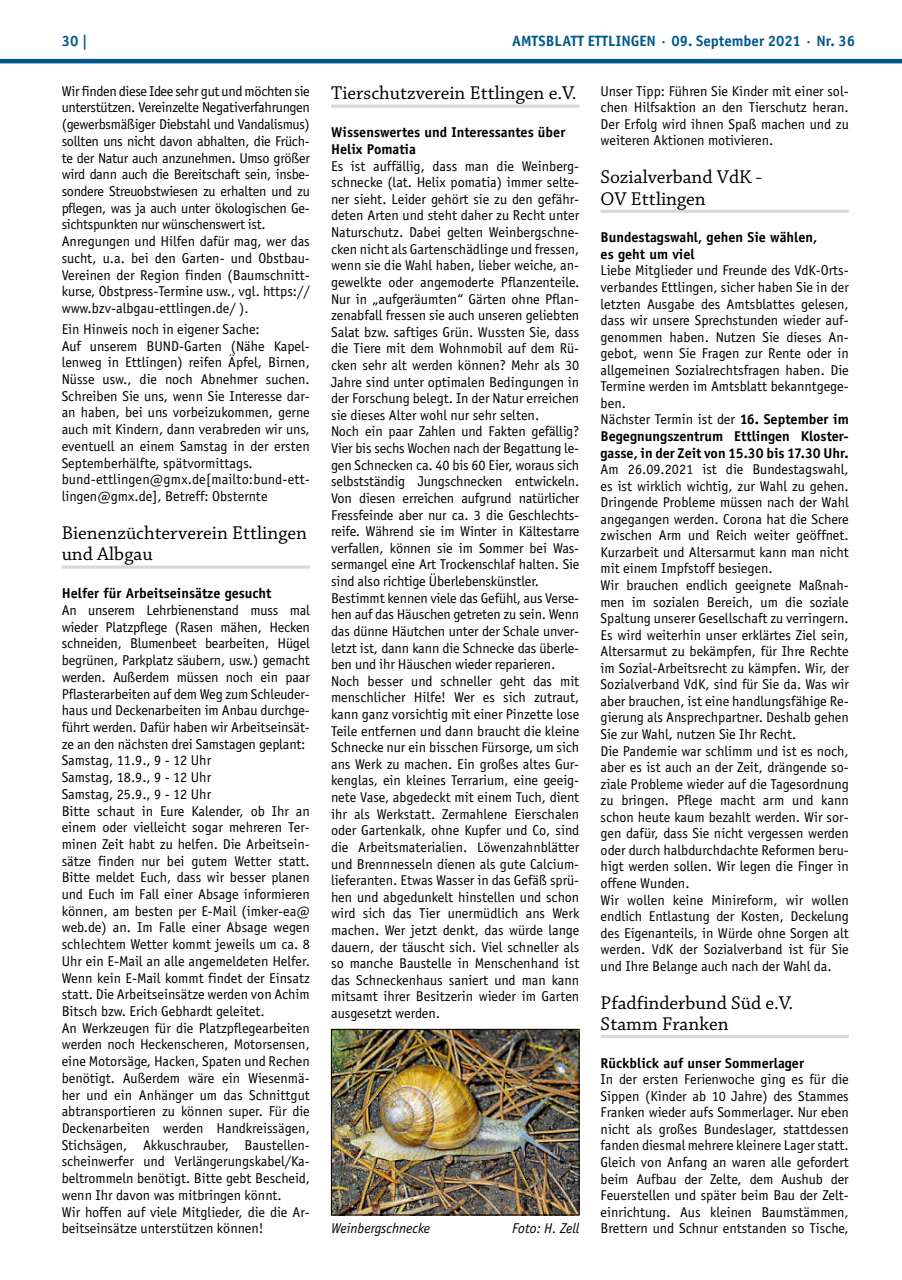
<style>
.page{position:relative;width:902px;height:1280px;background:#fff}
.page>*{position:absolute;margin:0;border:0;box-sizing:border-box;transform-origin:0 0}
.t1{font:19.5px/21px "Chaparral Pro";color:#000}
.t2{font:700 15px "Officina Sans";color:#00588b}
.t3{font:14.25px/16.6px "Officina Sans";color:#000}
.t4{font:14.25px/16.6px "Officina Sans";letter-spacing:-.02em;color:#000}
.t5{font:700 14.25px/16.6px "Officina Sans";color:#000}
.t6{font:italic 14.25px "Officina Sans";color:#000}
.s1{font-weight:700}
</style>
<div class="page">
<hr style="left:0;top:59px;width:901px;height:4px;background:#00588b">
<hr style="left:62px;top:565px;width:248px;height:4px;background:#e0e0e1">
<hr style="left:331px;top:105px;width:248px;height:3px;background:#d8d8d9">
<img style="left:333px;top:1031px;width:244px;height:182px">
<div style="left:331px;top:1029px;width:248px;height:186px;border:1px solid #000"></div>
<hr style="left:600px;top:210px;width:248px;height:3px;background:#d8d8d9">
<hr style="left:600px;top:1035px;width:248px;height:3px;background:#d8d8d9">
<p class="t2" style="left:62px;top:32px;width:28px">30 |</p>
<p class="t2" style="left:512px;top:32px;width:344px">AMTSBLATT ETTLINGEN · 09. September 2021 · Nr. 36</p>
<p class="t4" style="left:62px;top:83px;width:250px">Wir finden diese Idee sehr gut und möchten sie unterstützen. Vereinzelte Negativerfahrungen (gewerbsmäßiger Diebstahl und Vandalismus) sollten uns nicht davon abhalten, die Früch&shy;te der Natur auch anzunehmen. Umso größer wird dann auch die Bereitschaft sein, insbe&shy;sondere Streuobstwiesen zu erhalten und zu pflegen, was ja auch unter ökologischen Ge&shy;sichtspunkten nur wünschenswert ist.<br>Anregungen und Hilfen dafür mag, wer das sucht, u.a. bei den Garten- und Obstbau-Vereinen der Region finden (Baumschnitt&shy;kurse, Obstpress-Termine usw., vgl. https:// www.bzv-albgau-ettlingen.de/ ).</p>
<p class="t3" style="left:62px;top:321px;width:250px">Ein Hinweis noch in eigener Sache:<br>Auf unserem BUND-Garten (Nähe Kapel&shy;lenweg in Ettlingen) reifen Äpfel, Birnen, Nüsse usw., die noch Abnehmer suchen.<br>Schreiben Sie uns, wenn Sie Interesse dar&shy;an haben, bei uns vorbeizukommen, gerne auch mit Kindern, dann verabreden wir uns, eventuell an einem Samstag in der ersten Septemberhälfte, spätvormittags. bund-ettlingen@gmx.de[mailto:bund-ett&shy;lingen@gmx.de], Betreff: Obsternte</p>
<h1 class="t1" style="left:62px;top:523px;width:247px">Bienenzüchterverein Ettlingen und Albgau</h1>
<p class="t5" style="left:62px;top:585px;width:211px">Helfer für Arbeitseinsätze gesucht</p>
<p class="t3" style="left:62px;top:602px;width:250px">An unserem Lehrbienenstand muss mal wieder Platzpflege (Rasen mähen, Hecken schneiden, Blumenbeet bearbeiten, Hügel begrünen, Parkplatz säubern, usw.) gemacht werden. Außerdem müssen noch ein paar Pflasterarbeiten auf dem Weg zum Schleuder&shy;haus und Deckenarbeiten im Anbau durchge&shy;führt werden. Dafür haben wir Arbeitseinsät&shy;ze an den nächsten drei Samstagen geplant:<br>Samstag, 11.9., 9 - 12 Uhr<br>Samstag, 18.9., 9 - 12 Uhr<br>Samstag, 25.9., 9 - 12 Uhr<br>Bitte schaut in Eure Kalender, ob Ihr an einem oder vielleicht sogar mehreren Ter&shy;minen Zeit habt zu helfen. Die Arbeitsein&shy;sätze finden nur bei gutem Wetter statt.<br>Bitte meldet Euch, dass wir besser planen und Euch im Fall einer Absage informieren können, am besten per E-Mail (imker-ea@ web.de) an. Im Falle einer Absage wegen schlechtem Wetter kommt jeweils um ca. 8<br>Uhr ein E-Mail an alle angemeldeten Helfer.<br>Wenn kein E-Mail kommt findet der Einsatz statt. Die Arbeitseinsätze werden von Achim Bitsch bzw. Erich Gebhardt geleitet.<br>An Werkzeugen für die Platzpflegearbeiten werden noch Heckenscheren, Motorsensen, eine Motorsäge, Hacken, Spaten und Rechen benötigt. Außerdem wäre ein Wiesenmä&shy;her und ein Anhänger um das Schnittgut abtransportieren zu können super. Für die Deckenarbeiten werden Handkreissägen, Stichsägen, Akkuschrauber, Baustellen&shy;scheinwerfer und Verlängerungskabel/Ka&shy;beltrommeln benötigt. Bitte gebt Bescheid, wenn Ihr davon was mitbringen könnt.<br>Wir hoffen auf viele Mitglieder, die die Ar&shy;beitseinsätze unterstützen können!</p>
<p class="t3" style="left:600px;top:83px;width:250px;text-align:justify">Unser Tipp: Führen Sie Kinder mit einer sol&shy;chen Hilfsaktion an den Tierschutz heran.<br>Der Erfolg wird ihnen Spaß machen und zu weiteren Aktionen motivieren.</p>
<h1 class="t1" style="left:600px;top:168px;width:163px">Sozialverband VdK -<br>OV Ettlingen</h1>
<p class="t5" style="left:600px;top:229px;width:218px">Bundestagswahl, gehen Sie wählen, es geht um viel</p>
<p class="t3" style="left:600px;top:262px;width:250px">Liebe Mitglieder und Freunde des VdK-Orts&shy;verbandes Ettlingen, sicher haben Sie in der letzten Ausgabe des Amtsblattes gelesen, dass wir unsere Sprechstunden wieder auf&shy;genommen haben. Nutzen Sie dieses An&shy;gebot, wenn Sie Fragen zur Rente oder in allgemeinen Sozialrechtsfragen haben. Die Termine werden im Amtsblatt bekanntgege&shy;ben.<br>Nächster Termin ist der <span class="s1">16. September im Begegnungszentrum Ettlingen Kloster&shy;gasse, in der Zeit von 15.30 bis 17.30 Uhr.</span></p>
<p class="t3" style="left:600px;top:461px;width:250px">Am 26.09.2021 ist die Bundestagswahl, es ist wirklich wichtig, zur Wahl zu gehen.<br>Dringende Probleme müssen nach der Wahl angegangen werden. Corona hat die Schere zwischen Arm und Reich weiter geöffnet.<br>Kurzarbeit und Altersarmut kann man nicht mit einem Impfstoff besiegen.<br>Wir brauchen endlich geeignete Maßnah&shy;men im sozialen Bereich, um die soziale Spaltung unserer Gesellschaft zu verringern.<br>Es wird weiterhin unser erklärtes Ziel sein, Altersarmut zu bekämpfen, für Ihre Rechte im Sozial-Arbeitsrecht zu kämpfen. Wir, der Sozialverband VdK, sind für Sie da. Was wir aber brauchen, ist eine handlungsfähige Re&shy;gierung als Ansprechpartner. Deshalb gehen Sie zur Wahl, nutzen Sie Ihr Recht.<br>Die Pandemie war schlimm und ist es noch, aber es ist auch an der Zeit, drängende so&shy;ziale Probleme wieder auf die Tagesordnung zu bringen. Pflege macht arm und kann schon heute kaum bezahlt werden. Wir sor&shy;gen dafür, dass Sie nicht vergessen werden oder durch halbdurchdachte Reformen beru&shy;higt werden sollen. Wir legen die Finger in offene Wunden.<br>Wir wollen keine Minireform, wir wollen endlich Entlastung der Kosten, Deckelung des Eigenanteils, in Würde ohne Sorgen alt werden. VdK der Sozialverband ist für Sie und Ihre Belange auch nach der Wahl da.</p>
<h1 class="t1" style="left:600px;top:993px;width:194px">Pfadfinderbund Süd e.V.<br>Stamm Franken</h1>
<p class="t5" style="left:600px;top:1054px;width:205px">Rückblick auf unser Sommerlager</p>
<p class="t3" style="left:600px;top:1071px;width:250px;text-align:justify">In der ersten Ferienwoche ging es für die Sippen (Kinder ab 10 Jahre) des Stammes Franken wieder aufs Sommerlager. Nur eben nicht als großes Bundeslager, stattdessen fanden diesmal mehrere kleinere Lager statt.<br>Gleich von Anfang an waren alle gefordert beim Aufbau der Zelte, dem Aushub der Feuerstellen und später beim Bau der Zelt&shy;einrichtung. Aus kleinen Baumstämmen, Brettern und Schnur entstanden so Tische,</p>
<h1 class="t1" style="left:331px;top:84px;width:247px">Tierschutzverein Ettlingen e.V.</h1>
<p class="t5" style="left:331px;top:124px;width:236px">Wissenswertes und Interessantes über<br>Helix Pomatia</p>
<p class="t3" style="left:331px;top:157px;width:250px">Es ist auffällig, dass man die Weinberg&shy;schnecke (lat. Helix pomatia) immer selte&shy;ner sieht. Leider gehört sie zu den gefähr&shy;deten Arten und steht daher zu Recht unter Naturschutz. Dabei gelten Weinbergschne&shy;cken nicht als Gartenschädlinge und fressen, wenn sie die Wahl haben, lieber weiche, an&shy;gewelkte oder angemoderte Pflanzenteile.<br>Nur in „aufgeräumten“ Gärten ohne Pflan&shy;zenabfall fressen sie auch unseren geliebten Salat bzw. saftiges Grün. Wussten Sie, dass die Tiere mit dem Wohnmobil auf dem Rü&shy;cken sehr alt werden können? Mehr als 30<br>Jahre sind unter optimalen Bedingungen in der Forschung belegt. In der Natur erreichen sie dieses Alter wohl nur sehr selten.<br>Noch ein paar Zahlen und Fakten gefällig?<br>Vier bis sechs Wochen nach der Begattung le&shy;gen Schnecken ca. 40 bis 60 Eier, woraus sich selbstständig Jungschnecken entwickeln.<br>Von diesen erreichen aufgrund natürlicher Fressfeinde aber nur ca. 3 die Geschlechts&shy;reife. Während sie im Winter in Kältestarre verfallen, können sie im Sommer bei Was&shy;sermangel eine Art Trockenschlaf halten. Sie sind also richtige Überlebenskünstler.<br>Bestimmt kennen viele das Gefühl, aus Verse&shy;hen auf das Häuschen getreten zu sein. Wenn das dünne Häutchen unter der Schale unver&shy;letzt ist, dann kann die Schnecke das überle&shy;ben und ihr Häuschen wieder reparieren.<br>Noch besser und schneller geht das mit menschlicher Hilfe! Wer es sich zutraut, kann ganz vorsichtig mit einer Pinzette lose Teile entfernen und dann braucht die kleine Schnecke nur ein bisschen Fürsorge, um sich ans Werk zu machen. Ein großes altes Gur&shy;kenglas, ein kleines Terrarium, eine geeig&shy;nete Vase, abgedeckt mit einem Tuch, dient ihr als Werkstatt. Zermahlene Eierschalen oder Gartenkalk, ohne Kupfer und Co, sind die Arbeitsmaterialien. Löwenzahnblätter und Brennnesseln dienen als gute Calcium&shy;lieferanten. Etwas Wasser in das Gefäß sprü&shy;hen und abgedunkelt hinstellen und schon wird sich das Tier unermüdlich ans Werk machen. Wer jetzt denkt, das würde lange dauern, der täuscht sich. Viel schneller als so manche Baustelle in Menschenhand ist das Schneckenhaus saniert und man kann mitsamt ihrer Besitzerin wieder im Garten ausgesetzt werden.</p>
<p class="t6" style="left:331px;top:1220px;width:100px">Weinbergschnecke</p>
<p class="t6" style="left:512px;top:1220px;width:69px">Foto: H. Zell</p>
</div>
